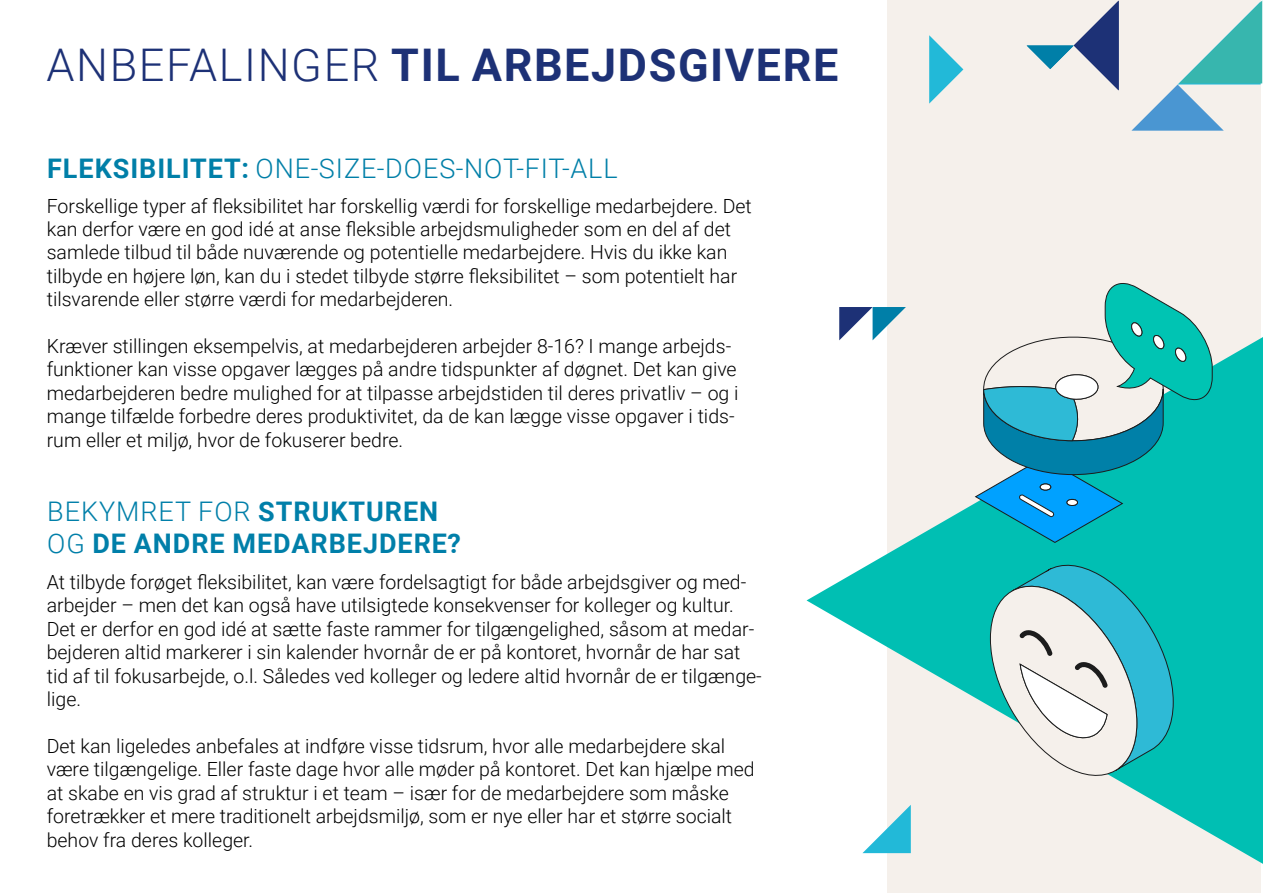
<style>
.page{position:relative;width:1263px;height:893px;background:#fff}
.page>*{position:absolute;margin:0;border:0;box-sizing:border-box;transform-origin:0 0}
.t1{font:700 45px "Roboto";letter-spacing:.035em;color:#1d3176}
.t2{font:700 27px/32.4px "Roboto";letter-spacing:.035em;color:#007fa9}
.t3{font:300 27px "Roboto";letter-spacing:.035em;color:#007fa8}
.t4{font:300 19.5px/23.4px "Roboto";color:#000}
.s1{font-weight:300}
.s2{font-weight:700}
</style>
<div class="page">
<div style="left:887px;top:0;width:373px;height:892px;background:#f5f0eb"></div>
<svg style="left:839px;top:307px;width:67px;height:30px"></svg>
<svg style="left:929px;top:35px;width:34px;height:69px"></svg>
<svg style="left:1027px;top:1px;width:92px;height:89px"></svg>
<svg style="left:1131px;top:0;width:131px;height:131px"></svg>
<svg style="left:806px;top:337px;width:457px;height:527px"></svg>
<svg style="left:974px;top:283px;width:239px;height:260px"></svg>
<svg style="left:990px;top:565px;width:184px;height:211px"></svg>
<h1 class="t1" style="left:46px;top:33px;width:793px"><span class="s1">ANBEFALINGER</span> TIL ARBEJDSGIVERE</h1>
<h2 class="t3" style="left:47px;top:149px;width:572px"><span class="s2">FLEKSIBILITET:</span> ONE-SIZE-DOES-NOT-FIT-ALL</h2>
<p class="t4" style="left:47px;top:193px;width:707px">Forskellige typer af fleksibilitet har forskellig værdi for forskellige medarbejdere. Det kan derfor være en god idé at anse fleksible arbejdsmuligheder som en del af det samlede tilbud til både nuværende og potentielle medarbejdere. Hvis du ikke kan tilbyde en højere løn, kan du i stedet tilbyde større fleksibilitet – som potentielt har tilsvarende eller større værdi for medarbejderen.</p>
<p class="t4" style="left:47px;top:334px;width:693px">Kræver stillingen eksempelvis, at medarbejderen arbejder 8-16? I mange arbejds&shy;funktioner kan visse opgaver lægges på andre tidspunkter af døgnet. Det kan give medarbejderen bedre mulighed for at tilpasse arbejdstiden til deres privatliv – og i mange tilfælde forbedre deres produktivitet, da de kan lægge visse opgaver i tids&shy;rum eller et miljø, hvor de fokuserer bedre.</p>
<h2 class="t2" style="left:47px;top:494px;width:415px"><span class="s1">BEKYMRET FOR</span> STRUKTUREN<br><span class="s1">OG</span> DE ANDRE MEDARBEJDERE?</h2>
<p class="t4" style="left:47px;top:570px;width:716px">At tilbyde forøget fleksibilitet, kan være fordelsagtigt for både arbejdsgiver og med&shy;arbejder – men det kan også have utilsigtede konsekvenser for kolleger og kultur.<br>Det er derfor en god idé at sætte faste rammer for tilgængelighed, såsom at medar&shy;bejderen altid markerer i sin kalender hvornår de er på kontoret, hvornår de har sat tid af til fokusarbejde, o.l. Således ved kolleger og ledere altid hvornår de er tilgænge&shy;lige.</p>
<p class="t4" style="left:47px;top:733px;width:709px">Det kan ligeledes anbefales at indføre visse tidsrum, hvor alle medarbejdere skal være tilgængelige. Eller faste dage hvor alle møder på kontoret. Det kan hjælpe med at skabe en vis grad af struktur i et team – især for de medarbejdere som måske foretrækker et mere traditionelt arbejdsmiljø, som er nye eller har et større socialt behov fra deres kolleger.</p>
</div>
